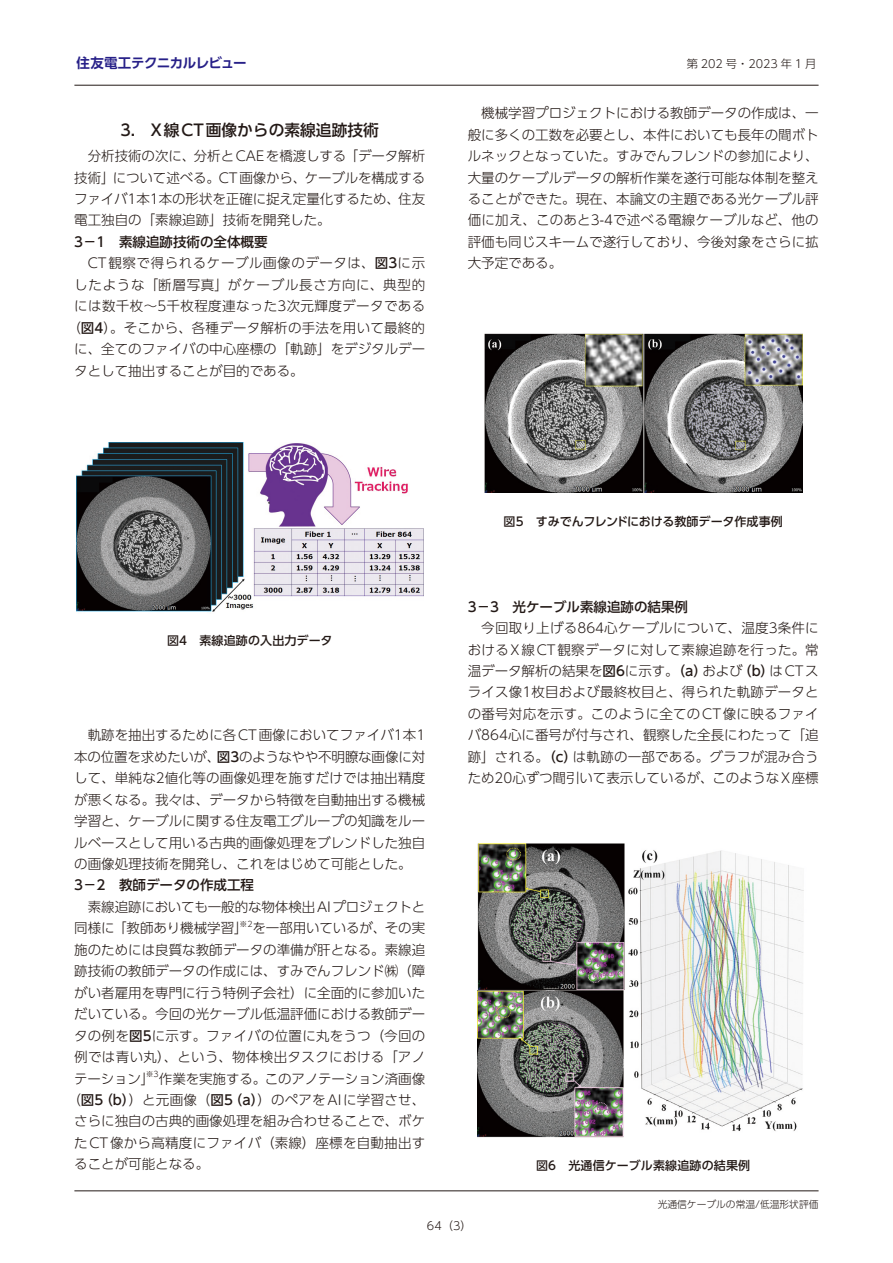
<style>
.page{position:relative;width:893px;height:1263px;background:#fff}
.page>*{position:absolute;margin:0;border:0;box-sizing:border-box;transform-origin:0 0}
.本文-章タイトル{font:500 15.75px "UD Shin Go Pro";color:#231916}
.本文-基本{font:300 13.5px/21.5px "UD Shin Go Pro";color:#231916;text-align:justify}
.本文-小見出し{font:500 13.5px "UD Shin Go Pro";color:#231916}
.本文-基本-2{font:300 13.5px "UD Shin Go Pro";letter-spacing:.03em;color:#231916}
.本文-基本-3{font:300 13.5px "UD Shin Go Pro";letter-spacing:.04em;color:#231916}
.本文-基本-4{font:300 13.5px "UD Shin Go Pro";letter-spacing:.055em;color:#231916}
.t1{font:700 13.5px "UD Shin Go Pro De";letter-spacing:-.035em;color:#272088}
.キャプション{font:500 12px "UD Shin Go Pro";letter-spacing:.015em;color:#231916}
.キャプション-2{font:500 12px "UD Shin Go Pro";letter-spacing:-.005em;color:#231916}
.t2{font:300 11.25px "UD Shin Go Pro";color:#231916}
.t3{font:300 9.75px "UD Shin Go Pro";color:#231916}
.本文-基本-5{font:300 7.8px "UD Shin Go Pro";color:#231916}
.s1{font-weight:500}
</style>
<div class="page">
<hr style="left:74px;top:85px;width:745px;height:1px;background:#231916">
<hr style="left:74px;top:1190px;width:745px;height:1px;background:#231916">
<img style="left:76px;top:442px;width:347px;height:170px">
<img style="left:484px;top:333px;width:318px;height:159px">
<img style="left:478px;top:843px;width:326px;height:295px">
<p class="t1" style="left:77px;top:52px;width:172px">住友電工テクニカルレビュー</p>
<p class="t2" style="left:687px;top:55px;width:131px">第 202 号・2023 年 1 月</p>
<p class="本文-章タイトル" style="left:120px;top:117px;width:260px">3.　X線CT画像からの素線追跡技術</p>
<p class="本文-基本" style="left:74px;top:145px;width:352px;text-indent:14px">分析技術の次に、分析とCAEを橋渡しする「データ解析技術」について述べる。CT画像から、ケーブルを構成するファイバ1本1本の形状を正確に捉え定量化するため、住友電工独自の「素線追跡」技術を開発した。</p>
<p class="本文-小見出し" style="left:74px;top:231px;width:195px">3－1　素線追跡技術の全体概要</p>
<p class="本文-基本-3" style="left:88px;top:252px;width:339px">CT観察で得られるケーブル画像のデータは、<span class="s1">図3</span>に示</p>
<p class="本文-基本-4" style="left:74px;top:274px;width:353px">したような「断層写真」がケーブル長さ方向に、典型的</p>
<p class="本文-基本-2" style="left:74px;top:295px;width:353px">には数千枚～5千枚程度連なった3次元輝度データである</p>
<p class="本文-基本" style="left:67px;top:316px;width:359px">（<span class="s1">図4</span>）。そこから、各種データ解析の手法を用いて最終的</p>
<p class="本文-基本" style="left:74px;top:338px;width:352px">に、全てのファイバの中心座標の「軌跡」をデジタルデー</p>
<p class="本文-基本" style="left:74px;top:359px;width:231px">タとして抽出することが目的である。</p>
<p class="本文-基本" style="left:468px;top:102px;width:353px;text-indent:14px">機械学習プロジェクトにおける教師データの作成は、一般に多くの工数を必要とし、本件においても長年の間ボトルネックとなっていた。すみでんフレンドの参加により、大量のケーブルデータの解析作業を遂行可能な体制を整えることができた。現在、本論文の主題である光ケーブル評価に加え、このあと3-4で述べる電線ケーブルなど、他の評価も同じスキームで遂行しており、今後対象をさらに拡大予定である。</p>
<p class="キャプション" style="left:167px;top:631px;width:167px">図4　素線追跡の入出力データ</p>
<p class="本文-基本" style="left:74px;top:724px;width:353px;text-indent:14px">軌跡を抽出するために各CT画像においてファイバ1本1本の位置を求めたいが、<span class="s1">図3</span>のようなやや不明瞭な画像に対して、単純な2値化等の画像処理を施すだけでは抽出精度が悪くなる。我々は、データから特徴を自動抽出する機械学習と、ケーブルに関する住友電工グループの知識をルールベースとして用いる古典的画像処理をブレンドした独自の画像処理技術を開発し、これをはじめて可能とした。</p>
<p class="本文-小見出し" style="left:74px;top:874px;width:181px">3－2　教師データの作成工程</p>
<p class="本文-基本" style="left:74px;top:895px;width:353px;text-align:right">素線追跡においても一般的な物体検出AIプロジェクトと同様に「教師あり機械学習」を一部用いているが、その実</p>
<p class="本文-基本-5" style="left:239px;top:917px;width:15px">※2</p>
<p class="本文-基本" style="left:74px;top:938px;width:353px">施のためには良質な教師データの準備が肝となる。素線追跡技術の教師データの作成には、すみでんフレンド㈱（障がい者雇用を専門に行う特例子会社）に全面的に参加いただいている。今回の光ケーブル低温評価における教師データの例を<span class="s1">図5</span>に示す。ファイバの位置に丸をうつ（今回の例では青い丸）、という、物体検出タスクにおける「アノテーション」作業を実施する。このアノテーション済画像</p>
<p class="本文-基本-5" style="left:146px;top:1068px;width:15px">※3</p>
<p class="本文-基本" style="left:74px;top:1089px;width:353px;text-indent:-7px">（<span class="s1">図5（b）</span>）と元画像（<span class="s1">図5（a）</span>）のペアをAIに学習させ、さらに独自の古典的画像処理を組み合わせることで、ボケたCT像から高精度にファイバ（素線）座標を自動抽出することが可能となる。</p>
<p class="キャプション-2" style="left:504px;top:512px;width:281px">図5　すみでんフレンドにおける教師データ作成事例</p>
<p class="本文-小見出し" style="left:468px;top:595px;width:222px">3－3　光ケーブル素線追跡の結果例</p>
<p class="本文-基本" style="left:468px;top:617px;width:353px;text-indent:14px">今回取り上げる864心ケーブルについて、温度3条件におけるX線CT観察データに対して素線追跡を行った。常温データ解析の結果を<span class="s1">図6</span>に示す。<span class="s1">（a）</span>および<span class="s1">（b）</span>はCTスライス像1枚目および最終枚目と、得られた軌跡データとの番号対応を示す。このように全てのCT像に映るファイバ864心に番号が付与され、観察した全長にわたって「追跡」される。<span class="s1">（c）</span>は軌跡の一部である。グラフが混み合うため20心ずつ間引いて表示しているが、このようなX座標</p>
<p class="キャプション" style="left:536px;top:1155px;width:216px">図6　光通信ケーブル素線追跡の結果例</p>
<p class="t3" style="left:658px;top:1196px;width:162px">光通信ケーブルの常温/低温形状評価</p>
<p class="t2" style="left:427px;top:1217px;width:46px">64（3）</p>
</div>
